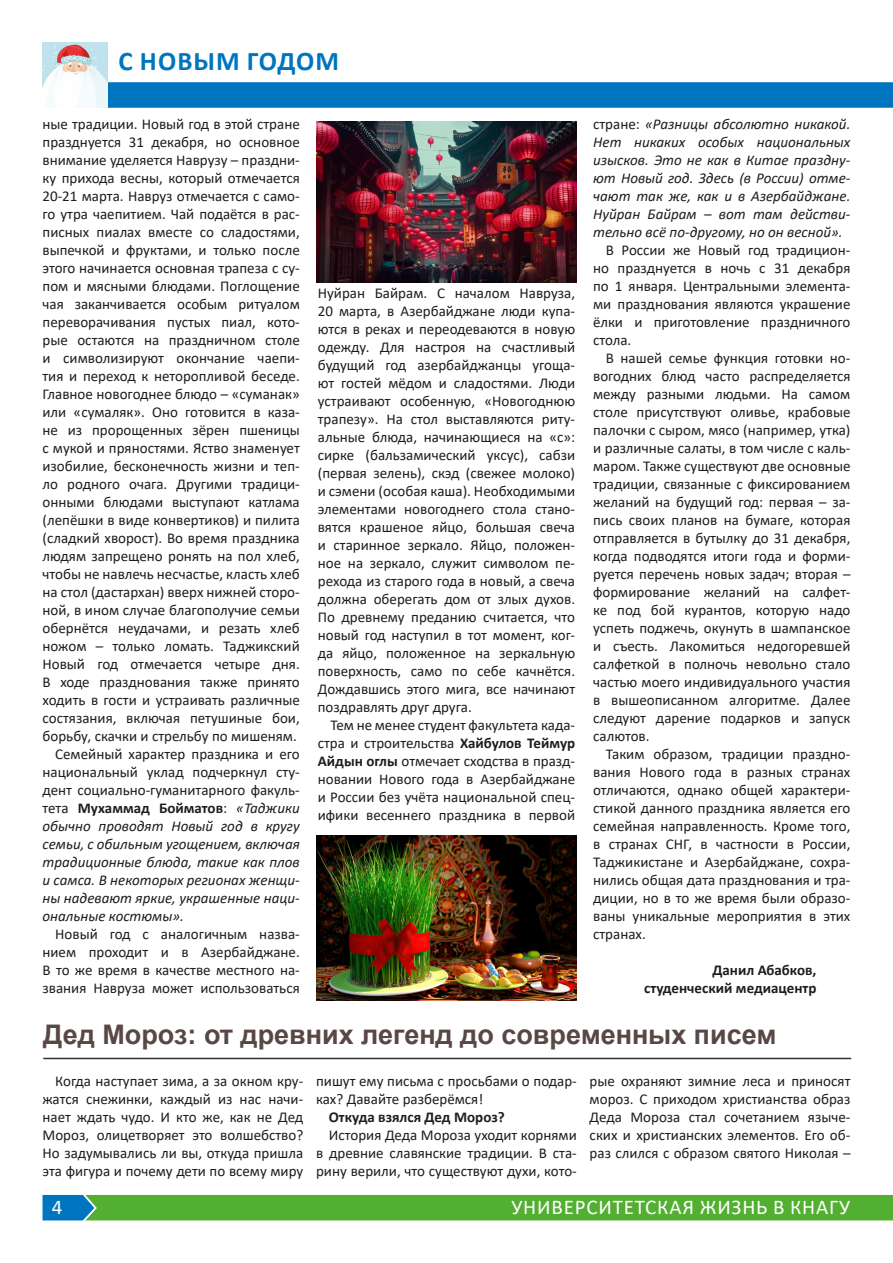
<style>
.page{position:relative;width:893px;height:1263px;background:#fff}
.page>*{position:absolute;margin:0;border:0;box-sizing:border-box;transform-origin:0 0}
.Заголовок{font:700 27px "Arial";color:#584745}
.Текст_статьи{font:700 27px "Calibri";letter-spacing:.04em;color:#0075bf}
.t1{font:21px "Calibri";letter-spacing:.04em;color:#fff}
.Текст_статьи-2{font:15px/18px "Calibri";color:#1d1d1b;text-align:justify}
.Текст_статьи-3{font:italic 15px/18px "Calibri";color:#1d1d1b;text-align:justify}
.Подпись_автора{font:700 15px "Calibri";color:#1d1d1b}
.Заголовок_в_тексте{font:700 15px "Calibri";color:#1d1d1b}
.s1{font-style:normal}
.s2{font-weight:700;font-style:normal}
.s3{font-weight:700}
</style>
<div class="page">
<svg style="left:108px;top:82px;width:785px;height:26px;background:#0477c0"></svg>
<div style="left:43px;top:1195px;width:850px;height:25px;background:#53af32"></div>
<img style="left:43px;top:43px;width:65px;height:65px">
<hr style="left:43px;top:1058px;width:808px;height:1px;background:#323231">
<img style="left:316px;top:121px;width:261px;height:161px">
<img style="left:316px;top:836px;width:261px;height:165px">
<p class="Текст_статьи" style="left:119px;top:42px;width:222px">С НОВЫМ ГОДОМ</p>
<p class="Текст_статьи-2" style="left:43px;top:114px;width:259px">ные традиции. Новый год в этой стране празднуется 31 декабря, но основное внимание уделяется Наврузу – праздни&shy;ку прихода весны, который отмечается 20-21 марта. Навруз отмечается с само&shy;го утра чаепитием. Чай подаётся в рас&shy;писных пиалах вместе со сладостями, выпечкой и фруктами, и только после этого начинается основная трапеза с су&shy;пом и мясными блюдами. Поглощение чая заканчивается особым ритуалом переворачивания пустых пиал, кото&shy;рые остаются на праздничном столе и символизируют окончание чаепи&shy;тия и переход к неторопливой беседе.<br>Главное новогоднее блюдо – «суманак» или «сумаляк». Оно готовится в каза&shy;не из пророщенных зёрен пшеницы с мукой и пряностями. Яство знаменует изобилие, бесконечность жизни и теп&shy;ло родного очага. Другими традици&shy;онными блюдами выступают катлама (лепёшки в виде конвертиков) и пилита (сладкий хворост). Во время праздника людям запрещено ронять на пол хлеб, чтобы не навлечь несчастье, класть хлеб на стол (дастархан) вверх нижней сторо&shy;ной, в ином случае благополучие семьи обернётся неудачами, и резать хлеб ножом – только ломать. Таджикский Новый год отмечается четыре дня.<br>В ходе празднования также принято ходить в гости и устраивать различные состязания, включая петушиные бои, борьбу, скачки и стрельбу по мишеням.</p>
<p class="Текст_статьи-3" style="left:43px;top:744px;width:259px;text-indent:13px"><span class="s1">Семейный характер праздника и его национальный уклад подчеркнул сту&shy;дент социально-гуманитарного факуль&shy;тета</span> <span class="s2">Мухаммад Бойматов</span><span class="s1">:</span> «Таджики обычно проводят Новый год в кругу семьи, с обильным угощением, включая традиционные блюда, такие как плов и самса. В некоторых регионах женщи&shy;ны надевают яркие, украшенные наци&shy;ональные костюмы».</p>
<p class="Текст_статьи-2" style="left:43px;top:924px;width:259px;text-indent:13px">Новый год с аналогичным назва&shy;нием проходит и в Азербайджане.<br>В то же время в качестве местного на&shy;звания Навруза может использоваться</p>
<p class="Текст_статьи-2" style="left:318px;top:283px;width:259px">Нуйран Байрам. С началом Навруза, 20 марта, в Азербайджане люди купа&shy;ются в реках и переодеваются в новую одежду. Для настроя на счастливый будущий год азербайджанцы угоща&shy;ют гостей мёдом и сладостями. Люди устраивают особенную, «Новогоднюю трапезу». На стол выставляются риту&shy;альные блюда, начинающиеся на «с»: сирке (бальзамический уксус), сабзи (первая зелень), скэд (свежее молоко) и сэмени (особая каша). Необходимыми элементами новогоднего стола стано&shy;вятся крашеное яйцо, большая свеча и старинное зеркало. Яйцо, положен&shy;ное на зеркало, служит символом пе&shy;рехода из старого года в новый, а свеча должна оберегать дом от злых духов.<br>По древнему преданию считается, что новый год наступил в тот момент, ког&shy;да яйцо, положенное на зеркальную поверхность, само по себе качнётся.<br>Дождавшись этого мига, все начинают поздравлять друг друга.</p>
<p class="Текст_статьи-2" style="left:318px;top:715px;width:259px;text-indent:13px">Тем не менее студент факультета када&shy;стра и строительства <span class="s3">Хайбулов Теймур Айдын оглы</span> отмечает сходства в празд&shy;новании Нового года в Азербайджане и России без учёта национальной спец&shy;ифики весеннего праздника в первой</p>
<p class="Текст_статьи-3" style="left:593px;top:114px;width:259px"><span class="s1">стране:</span> «Разницы абсолютно никакой.<br>Нет никаких особых национальных изысков. Это не как в Китае праздну&shy;ют Новый год. Здесь (в России) отме&shy;чают так же, как и в Азербайджане.<br>Нуйран Байрам – вот там действи&shy;тельно всё по-другому, но он весной».</p>
<p class="Текст_статьи-2" style="left:593px;top:240px;width:259px;text-indent:13px">В России же Новый год традицион&shy;но празднуется в ночь с 31 декабря по 1 января. Центральными элемента&shy;ми празднования являются украшение ёлки и приготовление праздничного стола.</p>
<p class="Текст_статьи-2" style="left:593px;top:348px;width:259px;text-indent:13px">В нашей семье функция готовки но&shy;вогодних блюд часто распределяется между разными людьми. На самом столе присутствуют оливье, крабовые палочки с сыром, мясо (например, утка) и различные салаты, в том числе с каль&shy;маром. Также существуют две основные традиции, связанные с фиксированием желаний на будущий год: первая – за&shy;пись своих планов на бумаге, которая отправляется в бутылку до 31 декабря, когда подводятся итоги года и форми&shy;руется перечень новых задач; вторая – формирование желаний на салфет&shy;ке под бой курантов, которую надо успеть поджечь, окунуть в шампанское и съесть. Лакомиться недогоревшей салфеткой в полночь невольно стало частью моего индивидуального участия в вышеописанном алгоритме. Далее следуют дарение подарков и запуск салютов.</p>
<p class="Текст_статьи-2" style="left:593px;top:744px;width:259px;text-indent:13px">Таким образом, традиции праздно&shy;вания Нового года в разных странах отличаются, однако общей характери&shy;стикой данного праздника является его семейная направленность. Кроме того, в странах СНГ, в частности в России, Таджикистане и Азербайджане, сохра&shy;нились общая дата празднования и тра&shy;диции, но в то же время были образо&shy;ваны уникальные мероприятия в этих странах.</p>
<p class="Подпись_автора" style="left:712px;top:959px;width:106px">Данил Абабков,</p>
<p class="Подпись_автора" style="left:644px;top:977px;width:174px">студенческий медиацентр</p>
<p class="Заголовок" style="left:43px;top:1016px;width:735px">Дед Мороз: от древних легенд до современных писем</p>
<p class="Текст_статьи-2" style="left:43px;top:1071px;width:262px;text-indent:13px">Когда наступает зима, а за окном кру&shy;жатся снежинки, каждый из нас начи&shy;нает ждать чудо. И кто же, как не Дед Мороз, олицетворяет это волшебство?<br>Но задумывались ли вы, откуда пришла эта фигура и почему дети по всему миру</p>
<p class="Текст_статьи-2" style="left:316px;top:1071px;width:262px">пишут ему письма с просьбами о подар&shy;ках? Давайте разберёмся!</p>
<p class="Текст_статьи-2" style="left:590px;top:1071px;width:262px">рые охраняют зимние леса и приносят мороз. С приходом христианства образ Деда Мороза стал сочетанием языче&shy;ских и христианских элементов. Его об&shy;раз слился с образом святого Николая –</p>
<p class="Заголовок_в_тексте" style="left:329px;top:1106px;width:177px">Откуда взялся Дед Мороз?</p>
<p class="Текст_статьи-2" style="left:316px;top:1125px;width:262px;text-indent:13px">История Деда Мороза уходит корнями в древние славянские традиции. В ста&shy;рину верили, что существуют духи, кото-</p>
<h2 class="t1" style="left:52px;top:1193px;width:12px">4</h2>
<h2 class="t1" style="left:511px;top:1193px;width:340px">УНИВЕРСИТЕТСКАЯ ЖИЗНЬ В КНАГУ</h2>
</div>
